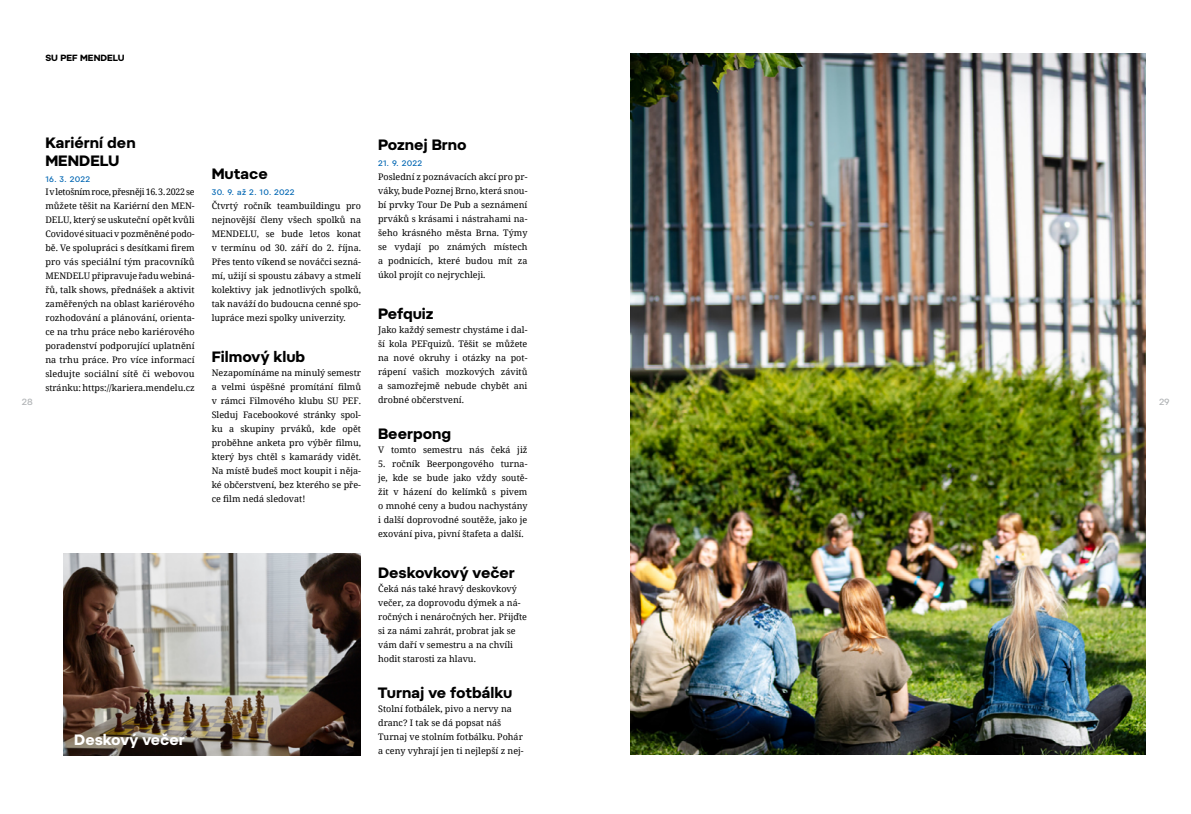
<style>
.page{position:relative;width:1191px;height:814px;background:#fff}
.page>*{position:absolute;margin:0;border:0;box-sizing:border-box;transform-origin:0 0}
.t1{font:700 15px/18px "Pepi";color:#000}
.t2{font:700 15px "Pepi";letter-spacing:-.005em;color:#fff}
.t3{font:9px/14px "Noto Serif";color:#000;text-align:justify}
.t4{font:700 9px "Pepi";color:#000}
.t5{font:500 9px "Pepi";color:#b1b4b6}
.t6{font:500 8px "Pepi";letter-spacing:.03em;color:#0066b3}
</style>
<div class="page">
<img style="left:63px;top:553px;width:297px;height:202px">
<img style="left:630px;top:54px;width:515px;height:700px">
<p class="t4" style="left:45px;top:52px;width:81px">SU PEF MENDELU</p>
<p class="t5" style="left:22px;top:396px;width:12px">28</p>
<h1 class="t1" style="left:45px;top:133px;width:92px">Kariérní den<br>MENDELU</h1>
<p class="t6" style="left:45px;top:174px;width:46px">16. 3. 2022</p>
<p class="t3" style="left:45px;top:184px;width:151px">I v letošnímroce,přesněji16.3.2022se můžete těšit na Kariérní den MEN-DELU, který se uskuteční opět kvůli Covidové situaciv pozměněnépodo&shy;bě. Ve spolupráci s desítkami firem pro vás speciální tým pracovníků MENDELU připravuje řadu webiná&shy;řů, talk shows, přednášek a aktivit zaměřených na oblast kariérového rozhodování a plánování, orienta&shy;ce na trhu práce nebo kariérového poradenství podporující uplatnění na trhu práce. Pro více informací sledujte sociální sítě či webovou stránku:https://kariera.mendelu.cz</p>
<h1 class="t2" style="left:74px;top:730px;width:112px">Deskový večer</h1>
<h1 class="t1" style="left:212px;top:164px;width:58px">Mutace</h1>
<p class="t6" style="left:212px;top:187px;width:84px">30. 9. až 2. 10. 2022</p>
<p class="t3" style="left:212px;top:198px;width:151px">Čtvrtý ročník teambuildingu pro nejnovější členy všech spolků na MENDELU, se bude letos konat v termínu od 30. září do 2. října.<br>Přes tento víkend se nováčci sezná&shy;mí, užijí si spoustu zábavy a stmelí kolektivy jak jednotlivých spolků, tak naváží do budoucna cenné spo&shy;lupráce mezi spolky univerzity.</p>
<h1 class="t1" style="left:212px;top:347px;width:95px">Filmový klub</h1>
<p class="t3" style="left:212px;top:365px;width:151px">Nezapomínáme na minulý semestr a velmi úspěšné promítání filmů v rámci Filmového klubu SU PEF.<br>Sleduj Facebookové stránky spol&shy;ku a skupiny prváků, kde opět proběhne anketa pro výběr filmu, který bys chtěl s kamarády vidět.<br>Na místě budeš moct koupit i něja&shy;ké občerstvení, bez kterého se pře&shy;ce film nedá sledovat!</p>
<h1 class="t1" style="left:378px;top:135px;width:90px">Poznej Brno</h1>
<p class="t6" style="left:378px;top:158px;width:46px">21. 9. 2022</p>
<p class="t3" style="left:378px;top:169px;width:151px">Poslední z poznávacích akcí pro pr&shy;váky, bude Poznej Brno, která snou&shy;bí prvky Tour De Pub a seznámení prváků s krásami i nástrahami na&shy;šeho krásného města Brna. Týmy se vydají po známých místech a podnicích, které budou mít za úkol projít co nejrychleji.</p>
<h1 class="t1" style="left:378px;top:304px;width:57px">Pefquiz</h1>
<p class="t3" style="left:378px;top:322px;width:151px">Jako každý semestr chystáme i dal&shy;ší kola PEFquizů. Těšit se můžete na nové okruhy i otázky na pot&shy;rápení vašich mozkových závitů a samozřejmě nebude chybět ani drobné občerstvení.</p>
<h1 class="t1" style="left:378px;top:424px;width:75px">Beerpong</h1>
<p class="t3" style="left:378px;top:442px;width:151px">V tomto semestru nás čeká již</p>
<p class="t3" style="left:378px;top:456px;width:151px">5. ročník Beerpongového turna&shy;je, kde se bude jako vždy soutě&shy;žit v házení do kelímků s pivem o mnohé ceny a budou nachystány i další doprovodné soutěže, jako je exování piva, pivní štafeta a další.</p>
<h1 class="t1" style="left:378px;top:563px;width:138px">Deskovkový večer</h1>
<p class="t3" style="left:378px;top:581px;width:150px;text-align:left">Čeká nás také hravý deskovkový večer, za doprovodu dýmek a ná&shy;ročných i nenáročných her. Přijďte si za námi zahrát, probrat jak se vám daří v semestru a na chvíli hodit starosti za hlavu.</p>
<h1 class="t1" style="left:378px;top:683px;width:136px">Turnaj ve fotbálku</h1>
<p class="t3" style="left:378px;top:701px;width:147px;text-align:left">Stolní fotbálek, pivo a nervy na dranc? I tak se dá popsat náš<br>Turnaj ve stolním fotbálku. Pohár a ceny vyhrají jen ti nejlepší z nej-</p>
<p class="t5" style="left:1159px;top:396px;width:12px">29</p>
</div>
